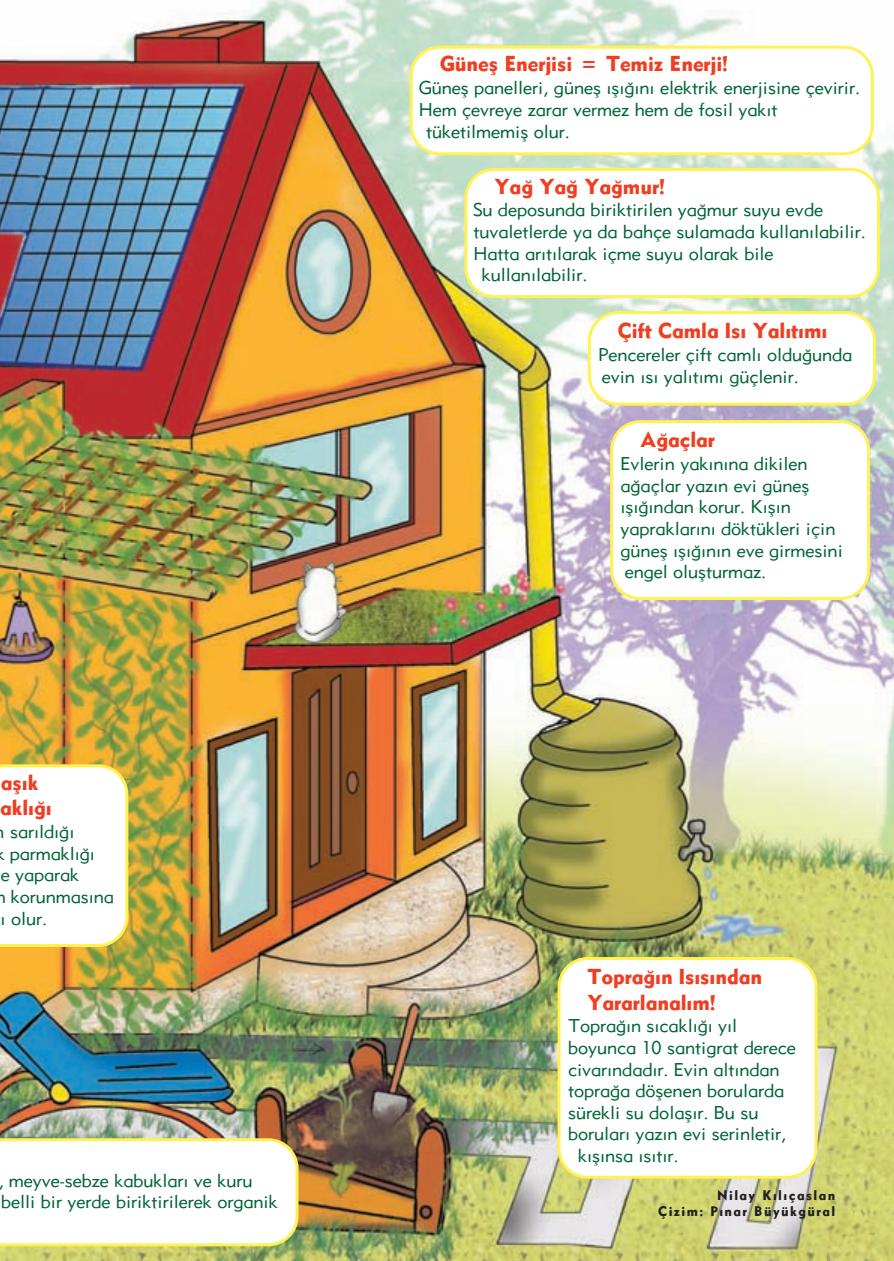
<style>
.page{position:relative;width:894px;height:1261px;background:#fff}
.page>*{position:absolute;margin:0;border:0;box-sizing:border-box;transform-origin:0 0}
.t1{font:21px/25.2px "Gothic No 3";color:#ef3e22}
.t2{font:18px/21.6px "Gothic No 2";color:#006536}
.t3{font:13.5px/16.2px "Gothic No 3";letter-spacing:.11em;color:#231f20;text-align:right}
</style>
<div class="page">
<img style="left:0;top:0;width:893px;height:1260px">
<svg style="left:0;top:1138px;width:298px;height:108px"></svg>
<svg style="left:610px;top:420px;width:260px;height:180px"></svg>
<svg style="left:588px;top:311px;width:288px;height:94px"></svg>
<svg style="left:557px;top:957px;width:260px;height:221px"></svg>
<svg style="left:0;top:764px;width:128px;height:182px"></svg>
<svg style="left:409px;top:46px;width:464px;height:109px"></svg>
<svg style="left:464px;top:168px;width:415px;height:130px"></svg>
<p class="t1" style="left:0;top:770px;width:53px">afl›k akl›¤›</p>
<p class="t2" style="left:10px;top:820px;width:66px">sar›ld›¤›</p>
<p class="t2" style="left:-5px;top:842px;width:101px">k parmakl›¤›</p>
<p class="t2" style="left:1px;top:863px;width:80px">e yaparak</p>
<p class="t2" style="left:-5px;top:885px;width:120px">n korunmas›na</p>
<p class="t2" style="left:1px;top:907px;width:48px">› olur.</p>
<p class="t2" style="left:-2px;top:1169px;width:281px">, meyve-sebze kabuklar› ve kuru belli bir yerde biriktirilerek organik</p>
<p class="t1" style="left:439px;top:51px;width:290px">Günefl Enerjisi = Temiz Enerji!</p>
<p class="t2" style="left:418px;top:77px;width:443px">Günefl panelleri, günefl ›fl›¤›n› elektrik enerjisine çevirir.</p>
<p class="t2" style="left:418px;top:98px;width:360px">Hem çevreye zarar vermez hem de fosil yak›t</p>
<p class="t2" style="left:426px;top:120px;width:145px">tüketilmemifl olur.</p>
<p class="t1" style="left:494px;top:173px;width:172px">Ya¤ Ya¤ Ya¤mur!</p>
<p class="t2" style="left:473px;top:199px;width:351px">Su deposunda biriktirilen ya¤mur suyu evde</p>
<p class="t2" style="left:473px;top:220px;width:394px">tuvaletlerde ya da bahçe sulamada kullan›labilir.</p>
<p class="t2" style="left:473px;top:242px;width:301px">Hatta ar›t›larak içme suyu olarak bile</p>
<p class="t2" style="left:482px;top:264px;width:107px">kullan›labilir.</p>
<p class="t1" style="left:618px;top:318px;width:211px">Çift Camla Is› Yal›t›m›</p>
<p class="t2" style="left:598px;top:343px;width:255px">Pencereler çift caml› oldu¤unda evin ›s› yal›t›m› güçlenir.</p>
<p class="t1" style="left:640px;top:427px;width:76px">A¤açlar</p>
<p class="t2" style="left:620px;top:452px;width:224px">Evlerin yak›n›na dikilen a¤açlar yaz›n evi günefl ›fl›¤›ndan korur. K›fl›n yapraklar›n› döktükleri için günefl ›fl›¤›n›n eve girmesini engel oluflturmaz.</p>
<p class="t1" style="left:587px;top:964px;width:176px">Topra¤›n Is›s›ndan<br>Yararlanal›m!</p>
<p class="t2" style="left:568px;top:1014px;width:171px">Topra¤›n s›cakl›¤› y›l</p>
<p class="t2" style="left:568px;top:1036px;width:229px">boyunca 10 santigrat derece</p>
<p class="t2" style="left:568px;top:1057px;width:213px">civar›ndad›r. Evin alt›ndan</p>
<p class="t2" style="left:568px;top:1079px;width:218px">topra¤a döflenen borularda</p>
<p class="t2" style="left:568px;top:1101px;width:192px">sürekli su dolafl›r. Bu su</p>
<p class="t2" style="left:568px;top:1122px;width:220px">borular› yaz›n evi serinletir,</p>
<p class="t2" style="left:578px;top:1144px;width:102px">k›fl›nsa ›s›t›r.</p>
<p class="t3" style="left:658px;top:1187px;width:179px">Nilay K›l›çaslan<br>Çizim: P›nar Büyükgüral</p>
</div>
